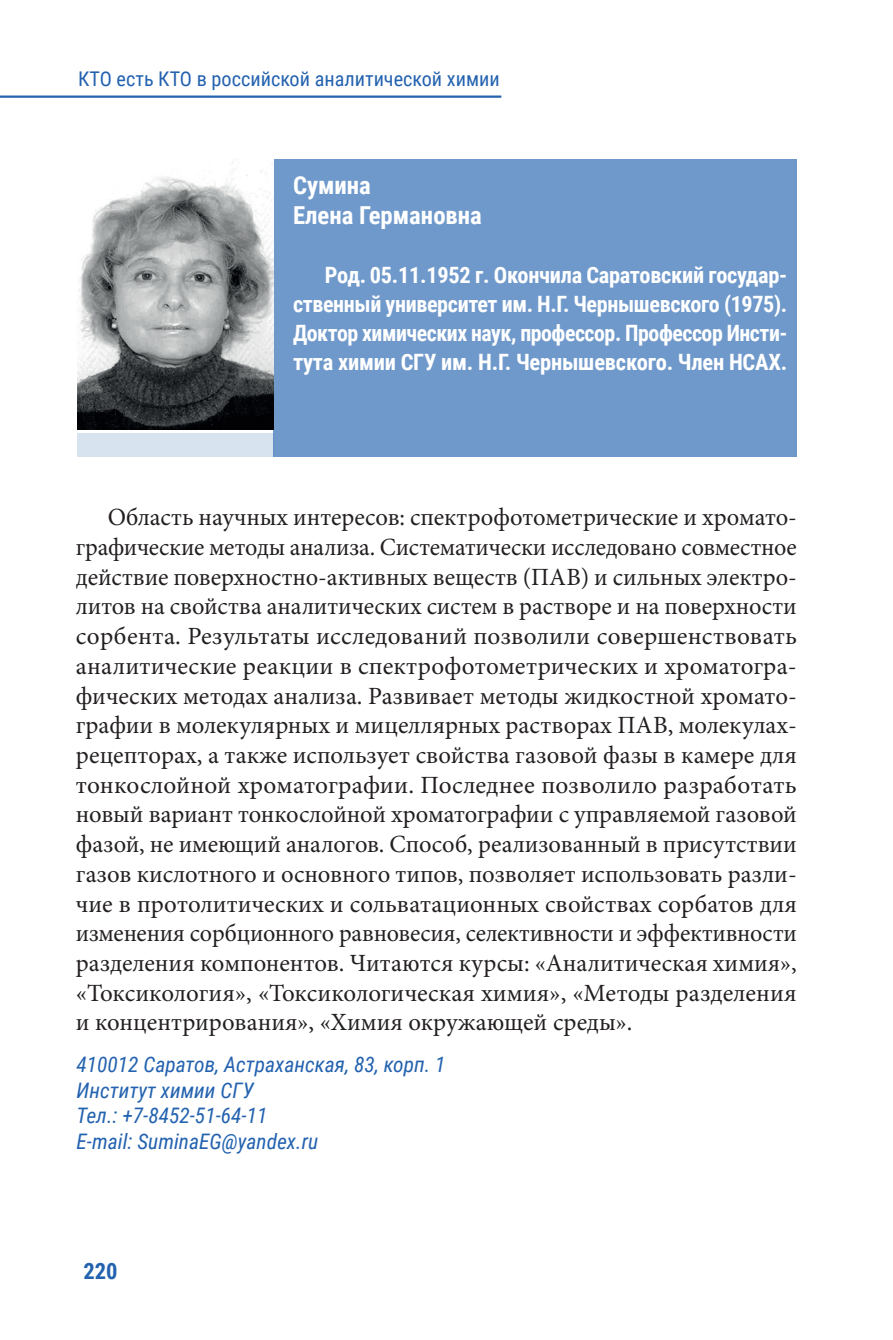
<style>
.page{position:relative;width:893px;height:1340px;background:#fff}
.page>*{position:absolute;margin:0;border:0;box-sizing:border-box;transform-origin:0 0}
.t1{font:24.75px/29.7px "Minion Pro";color:#231f20;text-align:justify}
.ФИО{font:700 24.75px "Roboto Condensed";color:#fff}
.вставка{font:700 22.5px/29.2px "Roboto Condensed";letter-spacing:-.01em;color:#fff;text-align:justify}
.t2{font:700 22.5px "Roboto Condensed";color:#2362af}
.адрес{font:italic 21.38px "Roboto Condensed";color:#2362af}
.t3{font:20.25px "Roboto Condensed";color:#2362af}
</style>
<div class="page">
<hr style="left:0;top:95px;width:501px;height:3px;background:#2362af">
<div style="left:274px;top:159px;width:523px;height:298px;background:#7099cb"></div>
<div style="left:77px;top:433px;width:197px;height:24px;background:#d8e3f0"></div>
<img style="left:77px;top:162px;width:196px;height:267px">
<p class="t3" style="left:78px;top:64px;width:423px">КТО есть КТО в российской аналитической химии</p>
<p class="ФИО" style="left:293px;top:168px;width:79px">Сумина</p>
<p class="ФИО" style="left:293px;top:198px;width:190px">Елена Германовна</p>
<p class="вставка" style="left:293px;top:259px;width:496px;text-indent:32px">Род. 05.11.1952 г. Окончила Саратовский государ&shy;ственный университет им. Н.Г. Чернышевского (1975).<br>Доктор химических наук, профессор. Профессор Инсти&shy;тута химии СГУ им. Н.Г. Чернышевского. Член НСАХ.</p>
<p class="t1" style="left:76px;top:502px;width:722px;text-indent:32px">Область научных интересов: спектрофотометрические и хромато&shy;графические методы анализа. Систематически исследовано совместное действие поверхностно-активных веществ (ПАВ) и сильных электро&shy;литов на свойства аналитических систем в растворе и на поверхности сорбента. Результаты исследований позволили совершенствовать аналитические реакции в спектрофотометрических и хроматогра&shy;фических методах анализа. Развивает методы жидкостной хромато&shy;графии в молекулярных и мицеллярных растворах ПАВ, молекулах&shy;рецепторах, а также использует свойства газовой фазы в камере для тонкослойной хроматографии. Последнее позволило разработать новый вариант тонкослойной хроматографии с управляемой газовой фазой, не имеющий аналогов. Способ, реализованный в присутствии газов кислотного и основного типов, позволяет использовать разли&shy;чие в протолитических и сольватационных свойствах сорбатов для изменения сорбционного равновесия, селективности и эффективности разделения компонентов. Читаются курсы: «Аналитическая химия», «Токсикология», «Токсикологическая химия», «Методы разделения и концентрирования», «Химия окружающей среды».</p>
<p class="адрес" style="left:77px;top:1049px;width:371px">410012 Саратов, Астраханская, 83, корп. 1</p>
<p class="адрес" style="left:77px;top:1075px;width:179px">Институт химии СГУ</p>
<p class="адрес" style="left:77px;top:1100px;width:193px">Тел.: +7-8452-51-64-11</p>
<p class="адрес" style="left:77px;top:1126px;width:243px">E-mail: SuminaEG@yandex.ru</p>
<p class="t2" style="left:83px;top:1254px;width:36px">220</p>
</div>
